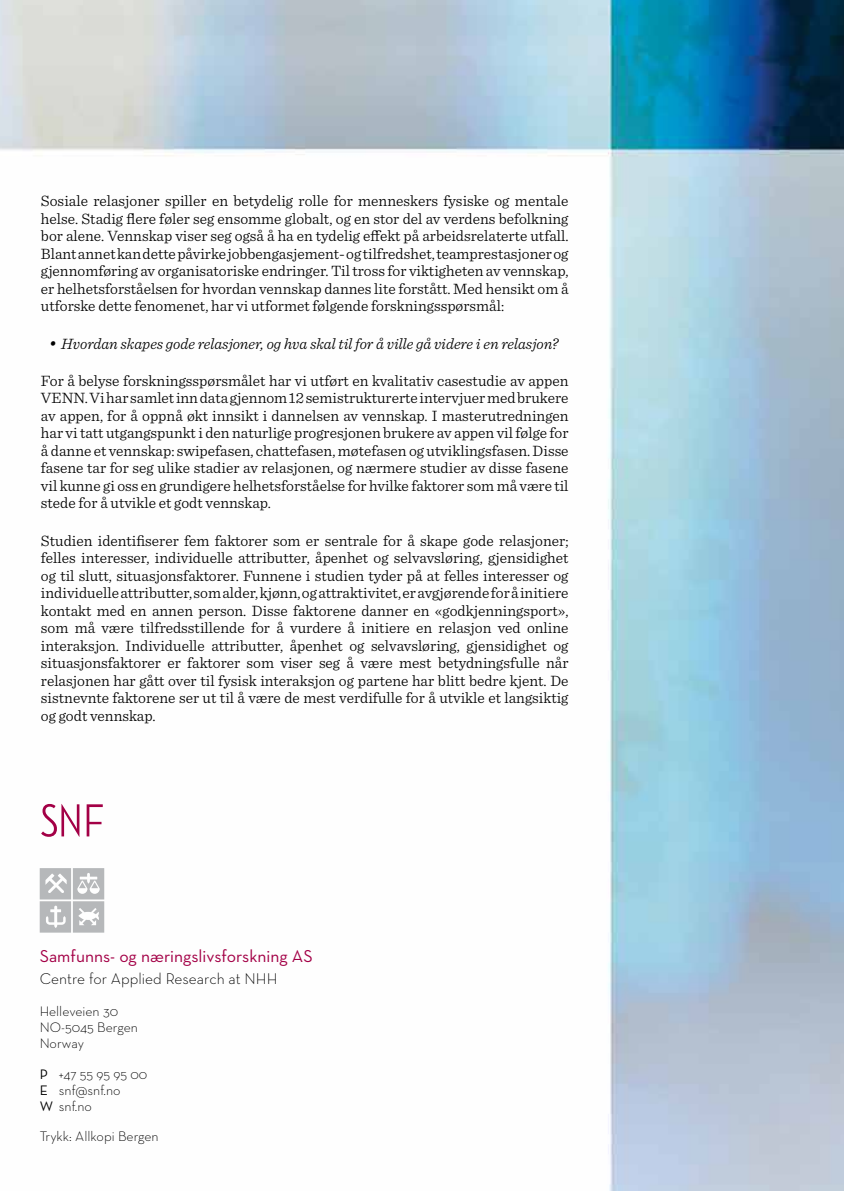
<style>
.page{position:relative;width:844px;height:1191px;background:#fff}
.page>*{position:absolute;margin:0;border:0;box-sizing:border-box;transform-origin:0 0}
.t1{font:17.5px "Neutra Text";color:#a30046}
.t2{font:300 15.75px/17.5px "Sentinel";color:#000;text-align:justify}
.t3{font:italic 300 15.75px "Sentinel";color:#000}
.t4{font:300 15.75px "Neutra Text";color:#000}
.t5{font:300 14px/15.8px "Neutra Text";color:#000}
.s1{font-size:21px}
.s2{font-weight:400}
</style>
<div class="page">
<img style="left:0;top:0;width:843px;height:1191px">
<svg style="left:40px;top:868px;width:64px;height:64px"></svg>
<svg style="left:41px;top:804px;width:38px;height:33px"></svg>
<svg style="left:87px;top:804px;width:16px;height:32px"></svg>
<p class="t2" style="left:41px;top:191px;width:529px">Sosiale relasjoner spiller en betydelig rolle for menneskers fysiske og mentale helse. Stadig flere føler seg ensomme globalt, og en stor del av verdens befolkning bor alene. Vennskap viser seg også å ha en tydelig effekt på arbeidsrelaterte utfall.<br>Blant annet kan dette påvirke jobbengasjement- og tilfredshet, teamprestasjoner og gjennomføring av organisatoriske endringer. Til tross for viktigheten av vennskap, er helhetsforståelsen for hvordan vennskap dannes lite forstått. Med hensikt om å utforske dette fenomenet, har vi utformet følgende forskningsspørsmål:</p>
<p class="t3" style="left:48px;top:331px;width:511px"><span class="s1">•</span> Hvordan skapes gode relasjoner, og hva skal til for å ville gå videre i en relasjon?</p>
<p class="t2" style="left:41px;top:371px;width:529px">For å belyse forskningsspørsmålet har vi utført en kvalitativ casestudie av appen VENN. Vi har samlet inn data gjennom 12 semistrukturerte intervjuer med brukere av appen, for å oppnå økt innsikt i dannelsen av vennskap. I masterutredningen har vi tatt utgangspunkt i den naturlige progresjonen brukere av appen vil følge for å danne et vennskap: swipefasen, chattefasen, møtefasen og utviklingsfasen. Disse fasene tar for seg ulike stadier av relasjonen, og nærmere studier av disse fasene vil kunne gi oss en grundigere helhetsforståelse for hvilke faktorer som må være til stede for å utvikle et godt vennskap.</p>
<p class="t2" style="left:41px;top:530px;width:529px">Studien identifiserer fem faktorer som er sentrale for å skape gode relasjoner; felles interesser, individuelle attributter, åpenhet og selvavsløring, gjensidighet og til slutt, situasjonsfaktorer. Funnene i studien tyder på at felles interesser og individuelle attributter, som alder, kjønn, og attraktivitet, er avgjørende for å initiere kontakt med en annen person. Disse faktorene danner en «godkjenningsport», som må være tilfredsstillende for å vurdere å initiere en relasjon ved online interaksjon. Individuelle attributter, åpenhet og selvavsløring, gjensidighet og situasjonsfaktorer er faktorer som viser seg å være mest betydningsfulle når relasjonen har gått over til fysisk interaksjon og partene har blitt bedre kjent. De sistnevnte faktorene ser ut til å være de mest verdifulle for å utvikle et langsiktig og godt vennskap.</p>
<p class="t1" style="left:40px;top:945px;width:274px">Samfunns- og næringslivsforskning AS</p>
<p class="t4" style="left:40px;top:969px;width:239px">Centre for Applied Research at NHH</p>
<p class="t5" style="left:40px;top:1003px;width:100px">Helleveien 30<br>NO-5045 Bergen<br>Norway</p>
<p class="t5" style="left:40px;top:1066px;width:109px"><span class="s2">P</span> +47 55 95 95 00<br><span class="s2">E</span> snf@snf.no<br><span class="s2">W</span> snf.no</p>
<p class="t5" style="left:40px;top:1128px;width:120px">Trykk: Allkopi Bergen</p>
</div>
